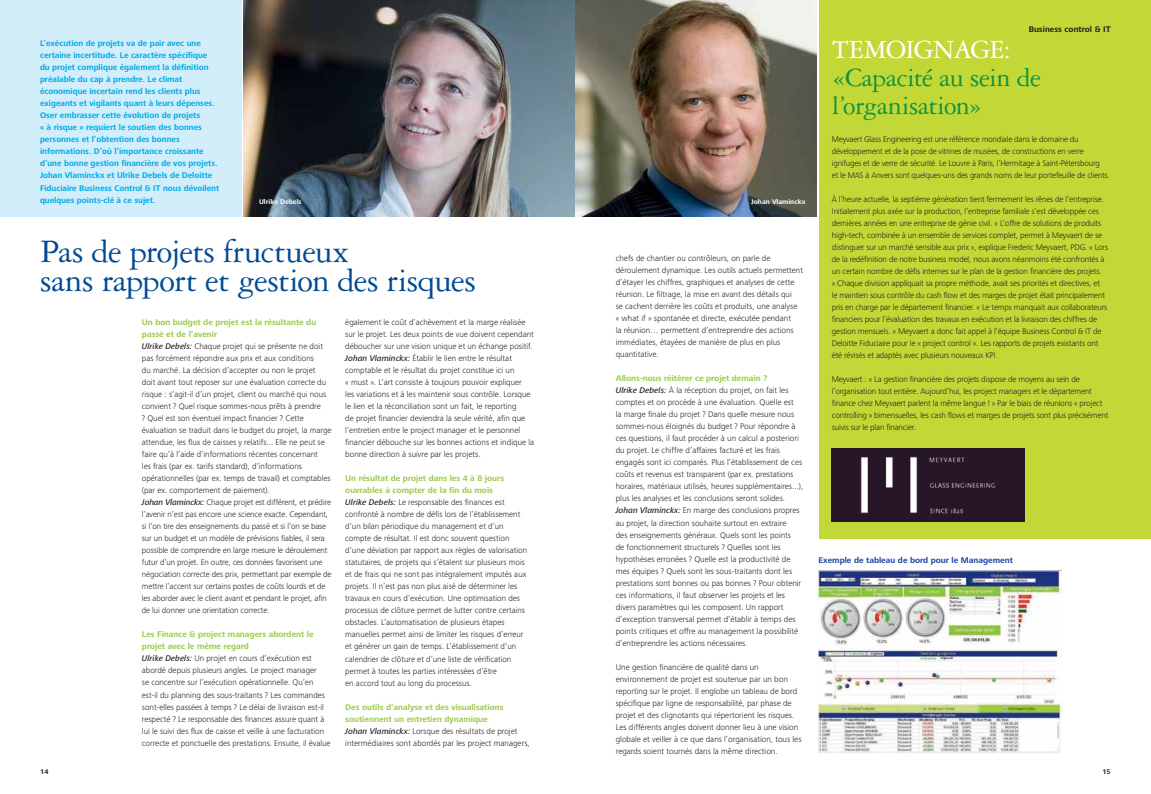
<style>
.page{position:relative;width:1151px;height:794px;background:#fff}
.page>*{position:absolute;margin:0;border:0;box-sizing:border-box;transform-origin:0 0}
.t1{font:34.9px/29.1px "Garamond 3 LT Std";letter-spacing:-.015em;color:#004a94}
.t2{font:28px/28px "Garamond 3 LT Std";letter-spacing:-.02em;color:#13913e}
.t3{font:28px "Garamond 3 LT Std";letter-spacing:-.035em;color:#fff}
.t4{font:300 8.5px/12px "Frutiger Next Pro";color:#231f20}
.t5{font:300 8.5px/12px "Frutiger Next Pro";letter-spacing:-.02em;color:#231f20}
.t6{font:700 8.5px/12px "Frutiger Next Pro";color:#00aae7}
.t7{font:700 8.5px "Frutiger Next Pro";color:#1c449c}
.t8{font:700 8.5px "Frutiger Next Pro";color:#231f20}
.t9{font:700 7px "Frutiger Next Pro";color:#fff}
.t10{font:700 7px "Frutiger Next Pro";color:#231f20}
.s1{font-weight:700;color:#99ca49}
.s2{font-weight:500;font-style:italic}
</style>
<div class="page">
<div style="left:0;top:0;width:241px;height:216px;background:#d3eefb"></div>
<div style="left:819px;top:0;width:332px;height:538px;background:#c1d837"></div>
<img style="left:244px;top:0;width:573px;height:216px">
<img style="left:818px;top:571px;width:243px;height:182px">
<img style="left:832px;top:448px;width:192px;height:73px">
<p class="t6" style="left:40px;top:38px;width:181px">L’exécution de projets va de pair avec une certaine incertitude. Le caractère spécifique<br>du projet complique également la définition préalable du cap à prendre. Le climat économique incertain rend les clients plus exigeants et vigilants quant à leurs dépenses.<br>Oser embrasser cette évolution de projets<br>« à risque » requiert le soutien des bonnes personnes et l’obtention des bonnes informations. D’où l’importance croissante d’une bonne gestion financière de vos projets.<br>Johan Vlaminckx et Ulrike Debels de Deloitte Fiduciaire Business Control &amp; IT nous dévoilent quelques points-clé à ce sujet.</p>
<p class="t9" style="left:259px;top:197px;width:44px">Ulrike Debels</p>
<p class="t9" style="left:751px;top:197px;width:56px">Johan Vlaminckx</p>
<h1 class="t1" style="left:40px;top:237px;width:437px">Pas de projets fructueux<br>sans rapport et gestion des risques</h1>
<p class="t10" style="left:40px;top:767px;width:10px">14</p>
<p class="t4" style="left:142px;top:316px;width:191px"><span class="s1">Un bon budget de projet est la résultante du passé et de l’avenir<br></span><span class="s2">Ulrike Debels:</span> Chaque projet qui se présente ne doit pas forcément répondre aux prix et aux conditions<br>du marché. La décision d’accepter ou non le projet<br>doit avant tout reposer sur une évaluation correcte du risque : s’agit-il d’un projet, client ou marché qui nous convient ? Quel risque sommes-nous prêts à prendre<br>? Quel est son éventuel impact financier ? Cette évaluation se traduit dans le budget du projet, la marge attendue, les flux de caisses y relatifs... Elle ne peut se faire qu’à l’aide d’informations récentes concernant<br>les frais (par ex. tarifs standard), d’informations opérationnelles (par ex. temps de travail) et comptables (par ex. comportement de paiement).<br><span class="s2">Johan Vlaminckx:</span> Chaque projet est différent, et prédire l’avenir n’est pas encore une science exacte. Cependant, si l’on tire des enseignements du passé et si l’on se base sur un budget et un modèle de prévisions fiables, il sera possible de comprendre en large mesure le déroulement futur d’un projet. En outre, ces données favorisent une négociation correcte des prix, permettant par exemple de mettre l’accent sur certains postes de coûts lourds et de les aborder avec le client avant et pendant le projet, afin de lui donner une orientation correcte.</p>
<p class="t4" style="left:142px;top:628px;width:190px"><span class="s1">Les Finance &amp; project managers abordent le projet avec le même regard<br></span><span class="s2">Ulrike Debels:</span> Un projet en cours d’exécution est abordé depuis plusieurs angles. Le project manager<br>se concentre sur l’exécution opérationnelle. Qu’en est-il du planning des sous-traitants ? Les commandes sont-elles passées à temps ? Le délai de livraison est-il respecté ? Le responsable des finances assure quant à lui le suivi des flux de caisse et veille à une facturation correcte et ponctuelle des prestations. Ensuite, il évalue</p>
<p class="t4" style="left:345px;top:316px;width:190px">également le coût d’achèvement et la marge réalisée sur le projet. Les deux points de vue doivent cependant déboucher sur une vision unique et un échange positif.<br><span class="s2">Johan Vlaminckx:</span> Établir le lien entre le résultat comptable et le résultat du projet constitue ici un<br>« must ». L’art consiste à toujours pouvoir expliquer<br>les variations et à les maintenir sous contrôle. Lorsque le lien et la réconciliation sont un fait, le reporting<br>de projet financier deviendra la seule vérité, afin que l’entretien entre le project manager et le personnel financier débouche sur les bonnes actions et indique la bonne direction à suivre par les projets.</p>
<p class="t4" style="left:345px;top:472px;width:183px"><span class="s1">Un résultat de projet dans les 4 à 8 jours ouvrables à compter de la fin du mois<br></span><span class="s2">Ulrike Debels:</span> Le responsable des finances est confronté à nombre de défis lors de l’établissement d’un bilan périodique du management et d’un compte de résultat. Il est donc souvent question d’une déviation par rapport aux règles de valorisation statutaires, de projets qui s’étalent sur plusieurs mois et de frais qui ne sont pas intégralement imputés aux projets. Il n’est pas non plus aisé de déterminer les travaux en cours d’exécution. Une optimisation des processus de clôture permet de lutter contre certains obstacles. L’automatisation de plusieurs étapes manuelles permet ainsi de limiter les risques d’erreur et générer un gain de temps. L’établissement d’un calendrier de clôture et d’une liste de vérification permet à toutes les parties intéressées d’être<br>en accord tout au long du processus.</p>
<p class="t4" style="left:345px;top:700px;width:186px"><span class="s1">Des outils d’analyse et des visualisations soutiennent un entretien dynamique<br></span><span class="s2">Johan Vlaminckx:</span> Lorsque des résultats de projet intermédiaires sont abordés par les project managers,</p>
<p class="t4" style="left:616px;top:252px;width:189px">chefs de chantier ou contrôleurs, on parle de déroulement dynamique. Les outils actuels permettent d’étayer les chiffres, graphiques et analyses de cette réunion. Le filtrage, la mise en avant des détails qui<br>se cachent derrière les coûts et produits, une analyse « what if » spontanée et directe, exécutée pendant<br>la réunion… permettent d’entreprendre des actions immédiates, étayées de manière de plus en plus quantitative.</p>
<p class="t4" style="left:616px;top:372px;width:189px"><span class="s1">Allons-nous réitérer ce projet demain ?<br></span><span class="s2">Ulrike Debels:</span> À la réception du projet, on fait les comptes et on procède à une évaluation. Quelle est<br>la marge finale du projet ? Dans quelle mesure nous sommes-nous éloignés du budget ? Pour répondre à ces questions, il faut procéder à un calcul a posteriori du projet. Le chiffre d’affaires facturé et les frais engagés sont ici comparés. Plus l’établissement de ces coûts et revenus est transparent (par ex. prestations horaires, matériaux utilisés, heures supplémentaires...), plus les analyses et les conclusions seront solides.<br><span class="s2">Johan Vlaminckx:</span> En marge des conclusions propres au projet, la direction souhaite surtout en extraire<br>des enseignements généraux. Quels sont les points<br>de fonctionnement structurels ? Quelles sont les hypothèses erronées ? Quelle est la productivité de mes équipes ? Quels sont les sous-traitants dont les prestations sont bonnes ou pas bonnes ? Pour obtenir ces informations, il faut observer les projets et les divers paramètres qui les composent. Un rapport d’exception transversal permet d’établir à temps des points critiques et offre au management la possibilité d’entreprendre les actions nécessaires.</p>
<p class="t4" style="left:616px;top:660px;width:187px">Une gestion financière de qualité dans un environnement de projet est soutenue par un bon reporting sur le projet. Il englobe un tableau de bord spécifique par ligne de responsabilité, par phase de projet et des clignotants qui répertorient les risques.<br>Les différents angles doivent donner lieu à une vision globale et veiller à ce que dans l’organisation, tous les regards soient tournés dans la même direction.</p>
<p class="t8" style="left:1029px;top:24px;width:83px">Business control &amp; IT</p>
<h2 class="t3" style="left:832px;top:35px;width:180px">TEMOIGNAGE:</h2>
<h2 class="t2" style="left:832px;top:64px;width:211px">«Capacité au sein de l’organisation»</h2>
<p class="t5" style="left:832px;top:133px;width:279px">Meyvaert Glass Engineering est une référence mondiale dans le domaine du développement et de la pose de vitrines de musées, de constructions en verre ignifuges et de verre de sécurité. Le Louvre à Paris, l’Hermitage à Saint-Pétersbourg<br>et le MAS à Anvers sont quelques-uns des grands noms de leur portefeuille de clients.</p>
<p class="t5" style="left:832px;top:193px;width:278px">À l’heure actuelle, la septième génération tient fermement les rênes de l’entreprise.<br>Initialement plus axée sur la production, l’entreprise familiale s’est développée ces dernières années en une entreprise de génie civil. « L’offre de solutions de produits high-tech, combinée à un ensemble de services complet, permet à Meyvaert de se distinguer sur un marché sensible aux prix », explique Frederic Meyvaert, PDG. « Lors de la redéfinition de notre business model, nous avons néanmoins été confrontés à un certain nombre de défis internes sur le plan de la gestion financière des projets.<br>» Chaque division appliquait sa propre méthode, avait ses priorités et directives, et<br>le maintien sous contrôle du cash flow et des marges de projet était principalement pris en charge par le département financier. « Le temps manquait aux collaborateurs financiers pour l’évaluation des travaux en exécution et la livraison des chiffres de gestion mensuels. » Meyvaert a donc fait appel à l’équipe Business Control &amp; IT de Deloitte Fiduciaire pour le « project control ». Les rapports de projets existants ont été révisés et adaptés avec plusieurs nouveaux KPI.</p>
<p class="t5" style="left:832px;top:373px;width:278px">Meyvaert : « La gestion financière des projets dispose de moyens au sein de l’organisation tout entière. Aujourd’hui, les project managers et le département finance chez Meyvaert parlent la même langue ! » Par le biais de réunions « project controlling » bimensuelles, les cash flows et marges de projets sont plus précisément suivis sur le plan financier.</p>
<p class="t7" style="left:818px;top:555px;width:196px">Exemple de tableau de bord pour le Management</p>
<p class="t10" style="left:1102px;top:767px;width:10px">15</p>
</div>
